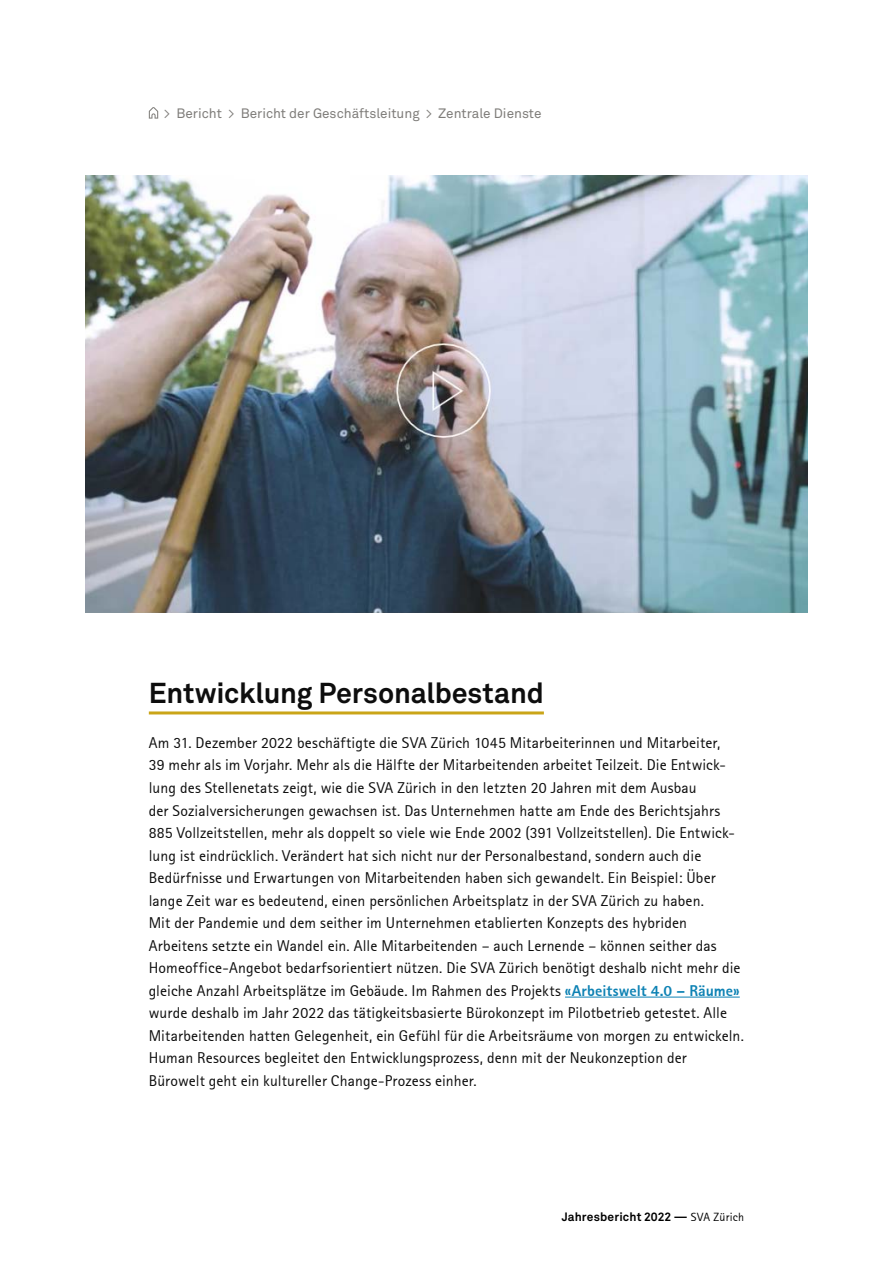
<style>
.page{position:relative;width:893px;height:1263px;background:#fff}
.page>*{position:absolute;margin:0;border:0;box-sizing:border-box;transform-origin:0 0}
.t1{font:700 28.5px "Akkurat Pro";letter-spacing:-.005em;color:#0d0d0d}
.t2{font:15.75px/22.5px "SVA Rotis";letter-spacing:-.005em;color:#0d0d0d}
.t3{font:13.5px "Akkurat Pro";color:#7f7d7a}
.t4{font:700 12px "Akkurat Pro";letter-spacing:.015em;color:#000}
.s1{font-weight:700;color:#0d82b4}
.s2{font-family:"SVA Rotis";font-weight:400}
</style>
<div class="page">
<svg style="left:149px;top:107px;width:9px;height:12px"></svg>
<img style="left:85px;top:176px;width:723px;height:437px">
<hr style="left:149px;top:711px;width:395px;height:3px;background:#caa518">
<hr style="left:565px;top:997px;width:175px;height:1px;background:#0d82b4">
<p class="t3" style="left:164px;top:105px;width:379px">&gt; Bericht &gt; Bericht der Geschäftsleitung &gt; Zentrale Dienste</p>
<h1 class="t1" style="left:149px;top:675px;width:397px">Entwicklung Personalbestand</h1>
<p class="t2" style="left:149px;top:731px;width:597px">Am 31. Dezember 2022 beschäftigte die SVA Zürich 1045 Mitarbeiterinnen und Mitarbeiter,<br>39 mehr als im Vorjahr. Mehr als die Hälfte der Mitarbeitenden arbeitet Teilzeit. Die Entwick&shy;lung des Stellenetats zeigt, wie die SVA Zürich in den letzten 20 Jahren mit dem Ausbau<br>der Sozialversicherungen gewachsen ist. Das Unternehmen hatte am Ende des Berichtsjahrs 885 Vollzeitstellen, mehr als doppelt so viele wie Ende 2002 (391 Vollzeitstellen). Die Entwick&shy;lung ist eindrücklich. Verändert hat sich nicht nur der Personalbestand, sondern auch die Bedürfnisse und Erwartungen von Mitarbeitenden haben sich gewandelt. Ein Beispiel: Über lange Zeit war es bedeutend, einen persönlichen Arbeitsplatz in der SVA Zürich zu haben.<br>Mit der Pandemie und dem seither im Unternehmen etablierten Konzepts des hybriden Arbeitens setzte ein Wandel ein. Alle Mitarbeitenden – auch Lernende – können seither das Homeoffice-Angebot bedarfsorientiert nützen. Die SVA Zürich benötigt deshalb nicht mehr die gleiche Anzahl Arbeitsplätze im Gebäude. Im Rahmen des Projekts <span class="s1">«Arbeitswelt 4.0 – Räume» </span>wurde deshalb im Jahr 2022 das tätigkeitsbasierte Bürokonzept im Pilotbetrieb getestet. Alle Mitarbeitenden hatten Gelegenheit, ein Gefühl für die Arbeitsräume von morgen zu entwickeln.<br>Human Resources begleitet den Entwicklungsprozess, denn mit der Neukonzeption der Bürowelt geht ein kultureller Change-Prozess einher.</p>
<p class="t4" style="left:562px;top:1209px;width:184px">Jahresbericht 2022 — <span class="s2">SVA Zürich</span></p>
</div>
